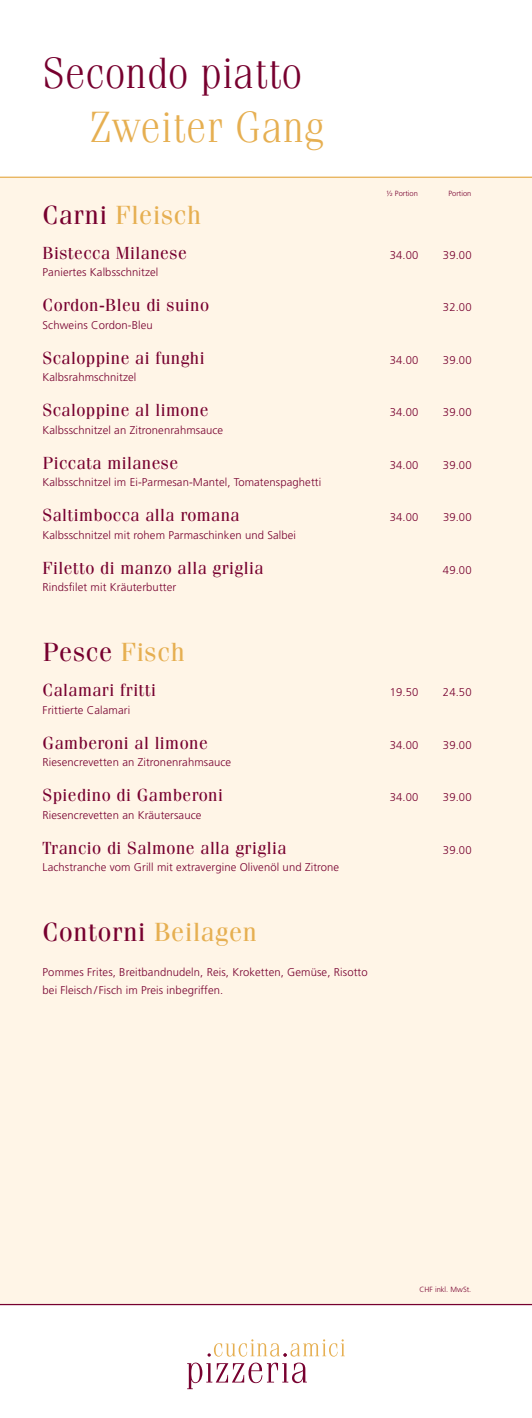
<style>
.page{position:relative;width:532px;height:1418px;background:#fff}
.page>*{position:absolute;margin:0;border:0;box-sizing:border-box;transform-origin:0 0}
.t1{font:300 43.75px "Fenice Std";color:#77002f}
.t2{font:300 43.75px "Fenice Std";color:#e6af51}
.t3{font:26.25px "Fenice Std";letter-spacing:.025em;color:#77002f}
.t4{font:26.25px "Fenice Std";letter-spacing:.025em;color:#e6af51}
.t5{font:17.5px "Fenice Std";letter-spacing:.025em;color:#77002f}
.t6{font:300 11.25px/17.5px "Frutiger LT Std";letter-spacing:.01em;color:#77002f}
.t7{font:300 7.5px "Frutiger LT Std";color:#77002f}
.s1{color:#77002f}
.s2{color:#e6af51}
</style>
<div class="page">
<div style="left:0;top:177px;width:531px;height:1127px;background:#fff5e7"></div>
<hr style="left:0;top:177px;width:531px;height:1px;background:#e6af51">
<hr style="left:0;top:1303px;width:531px;height:2px;background:#77002f">
<svg style="left:187px;top:1362px;width:120px;height:27px"></svg>
<svg style="left:207px;top:1339px;width:137px;height:17px"></svg>
<h1 class="t1" style="left:43px;top:48px;width:261px">Secondo piatto</h1>
<h1 class="t2" style="left:89px;top:101px;width:236px">Zweiter Gang</h1>
<p class="t7" style="left:386px;top:189px;width:33px">½ Portion</p>
<p class="t7" style="left:448px;top:189px;width:24px">Portion</p>
<h2 class="t4" style="left:43px;top:199px;width:160px"><span class="s1">Carni</span> Fleisch</h2>
<h3 class="t5" style="left:43px;top:242px;width:146px">Bistecca Milanese</h3>
<p class="t6" style="left:389px;top:246px;width:30px">34.00</p>
<p class="t6" style="left:443px;top:246px;width:30px">39.00</p>
<p class="t6" style="left:43px;top:263px;width:117px">Paniertes Kalbsschnitzel</p>
<h3 class="t5" style="left:43px;top:294px;width:168px">Cordon-Bleu di suino</h3>
<p class="t6" style="left:443px;top:298px;width:30px">32.00</p>
<p class="t6" style="left:43px;top:316px;width:112px">Schweins Cordon-Bleu</p>
<h3 class="t5" style="left:43px;top:347px;width:163px">Scaloppine ai funghi</h3>
<p class="t6" style="left:389px;top:351px;width:30px">34.00</p>
<p class="t6" style="left:443px;top:351px;width:30px">39.00</p>
<p class="t6" style="left:43px;top:368px;width:95px">Kalbsrahmschnitzel</p>
<h3 class="t5" style="left:43px;top:399px;width:167px">Scaloppine al limone</h3>
<p class="t6" style="left:389px;top:403px;width:30px">34.00</p>
<p class="t6" style="left:443px;top:403px;width:30px">39.00</p>
<p class="t6" style="left:43px;top:421px;width:182px">Kalbsschnitzel an Zitronenrahmsauce</p>
<h3 class="t5" style="left:43px;top:452px;width:137px">Piccata milanese</h3>
<p class="t6" style="left:389px;top:456px;width:30px">34.00</p>
<p class="t6" style="left:443px;top:456px;width:30px">39.00</p>
<p class="t6" style="left:43px;top:473px;width:280px">Kalbsschnitzel im Ei-Parmesan-Mantel, Tomatenspaghetti</p>
<h3 class="t5" style="left:43px;top:504px;width:198px">Saltimbocca alla romana</h3>
<p class="t6" style="left:389px;top:508px;width:30px">34.00</p>
<p class="t6" style="left:443px;top:508px;width:30px">39.00</p>
<p class="t6" style="left:43px;top:526px;width:255px">Kalbsschnitzel mit rohem Parmaschinken und Salbei</p>
<h3 class="t5" style="left:43px;top:557px;width:222px">Filetto di manzo alla griglia</h3>
<p class="t6" style="left:443px;top:561px;width:30px">49.00</p>
<p class="t6" style="left:43px;top:578px;width:135px">Rindsfilet mit Kräuterbutter</p>
<h2 class="t3" style="left:43px;top:636px;width:144px">Pesce <span class="s2">Fisch</span></h2>
<h3 class="t5" style="left:43px;top:679px;width:115px">Calamari fritti</h3>
<p class="t6" style="left:389px;top:683px;width:30px">19.50</p>
<p class="t6" style="left:443px;top:683px;width:30px">24.50</p>
<p class="t6" style="left:43px;top:701px;width:89px">Frittierte Calamari</p>
<h3 class="t5" style="left:43px;top:732px;width:167px">Gamberoni al limone</h3>
<p class="t6" style="left:389px;top:736px;width:30px">34.00</p>
<p class="t6" style="left:443px;top:736px;width:30px">39.00</p>
<p class="t6" style="left:43px;top:753px;width:190px">Riesencrevetten an Zitronenrahmsauce</p>
<h3 class="t5" style="left:43px;top:784px;width:182px">Spiedino di Gamberoni</h3>
<p class="t6" style="left:389px;top:788px;width:30px">34.00</p>
<p class="t6" style="left:443px;top:788px;width:30px">39.00</p>
<p class="t6" style="left:43px;top:806px;width:160px">Riesencrevetten an Kräutersauce</p>
<h3 class="t5" style="left:43px;top:837px;width:245px">Trancio di Salmone alla griglia</h3>
<p class="t6" style="left:443px;top:841px;width:30px">39.00</p>
<p class="t6" style="left:43px;top:858px;width:298px">Lachstranche vom Grill mit extravergine Olivenöl und Zitrone</p>
<h2 class="t3" style="left:43px;top:916px;width:216px">Contorni <span class="s2">Beilagen</span></h2>
<p class="t6" style="left:43px;top:963px;width:326px">Pommes Frites, Breitbandnudeln, Reis, Kroketten, Gemüse, Risotto bei Fleisch / Fisch im Preis inbegriffen.</p>
<p class="t7" style="left:419px;top:1284px;width:53px">CHF inkl. MwSt.</p>
</div>
